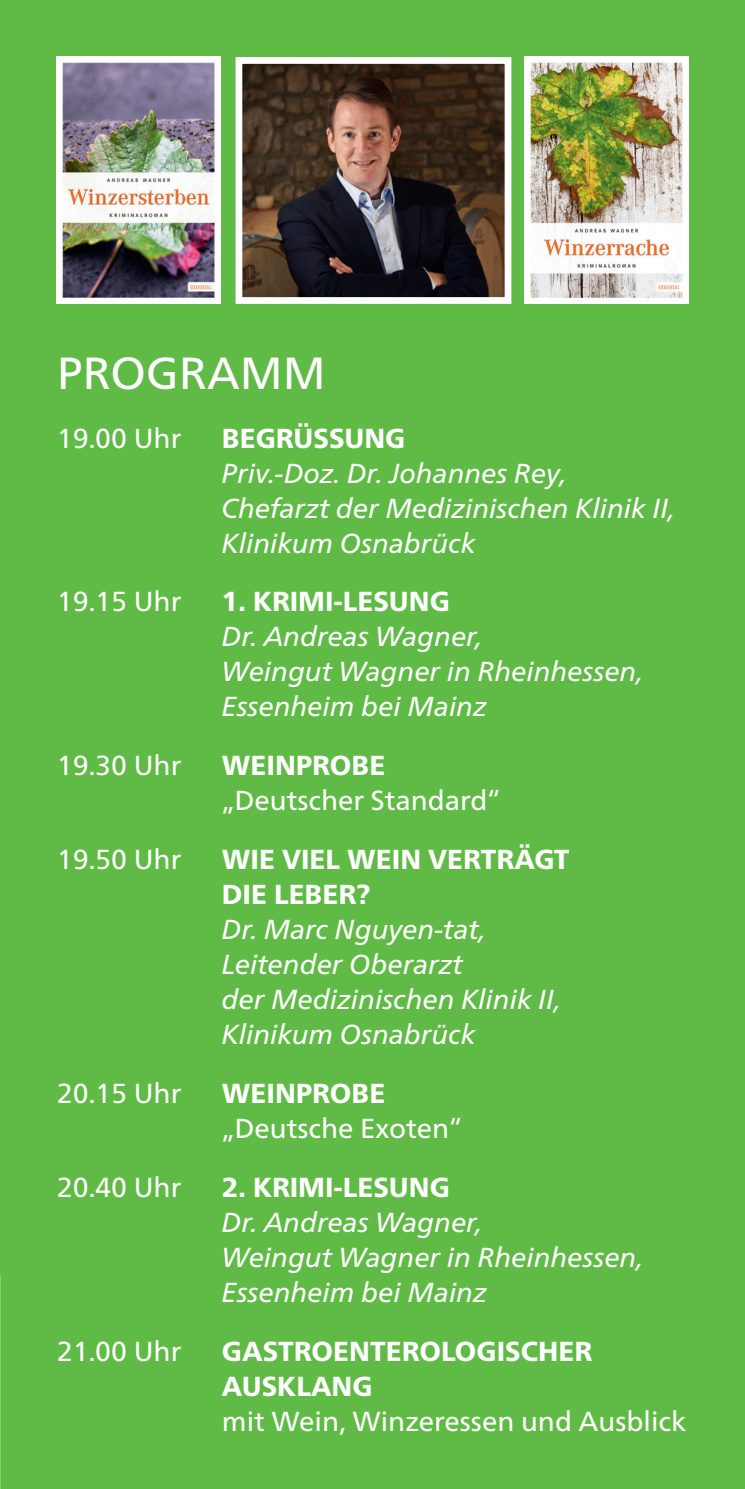
<style>
.page{position:relative;width:745px;height:1489px;background:#fff}
.page>*{position:absolute;margin:0;border:0;box-sizing:border-box;transform-origin:0 0}
.t1{font:45px "Frutiger Neue LT Pro";color:#fff}
.t2{font:italic 27.5px/35px "Frutiger Neue LT Pro";color:#fff}
.t3{font:27.5px "Frutiger Neue LT Pro";color:#fff}
.t4{font:800 27.5px/35px "Frutiger Neue LT Pro";color:#fff}
</style>
<div class="page">
<div style="left:0;top:0;width:744px;height:1488px;background:#60bb46"></div>
<img style="left:57px;top:57px;width:163px;height:247px">
<img style="left:243px;top:65px;width:260px;height:231px">
<div style="left:235px;top:57px;width:276px;height:247px;border:7px solid #fff"></div>
<img style="left:524px;top:57px;width:163px;height:247px">
<h1 class="t1" style="left:57px;top:345px;width:270px">PROGRAMM</h1>
<p class="t3" style="left:57px;top:421px;width:126px">19.00 Uhr</p>
<p class="t4" style="left:222px;top:420px;width:185px">BEGRÜSSUNG</p>
<p class="t2" style="left:222px;top:455px;width:454px">Priv.-Doz. Dr. Johannes Rey,<br>Chefarzt der Medizinischen Klinik II,<br>Klinikum Osnabrück</p>
<p class="t3" style="left:57px;top:585px;width:126px">19.15 Uhr</p>
<p class="t4" style="left:222px;top:584px;width:229px">1. KRIMI-LESUNG</p>
<p class="t2" style="left:222px;top:619px;width:422px">Dr. Andreas Wagner,<br>Weingut Wagner in Rheinhessen,<br>Essenheim bei Mainz</p>
<p class="t3" style="left:57px;top:748px;width:126px">19.30 Uhr</p>
<p class="t4" style="left:222px;top:747px;width:165px">WEINPROBE</p>
<p class="t3" style="left:222px;top:783px;width:279px">„Deutscher Standard“</p>
<p class="t3" style="left:57px;top:842px;width:126px">19.50 Uhr</p>
<p class="t4" style="left:222px;top:841px;width:349px">WIE VIEL WEIN VERTRÄGT<br>DIE LEBER?</p>
<p class="t2" style="left:222px;top:911px;width:340px">Dr. Marc Nguyen-tat,<br>Leitender Oberarzt<br>der Medizinischen Klinik II,<br>Klinikum Osnabrück</p>
<p class="t3" style="left:57px;top:1076px;width:126px">20.15 Uhr</p>
<p class="t4" style="left:222px;top:1075px;width:165px">WEINPROBE</p>
<p class="t3" style="left:222px;top:1111px;width:241px">„Deutsche Exoten“</p>
<p class="t3" style="left:57px;top:1170px;width:126px">20.40 Uhr</p>
<p class="t4" style="left:222px;top:1169px;width:229px">2. KRIMI-LESUNG</p>
<p class="t2" style="left:222px;top:1204px;width:422px">Dr. Andreas Wagner,<br>Weingut Wagner in Rheinhessen,<br>Essenheim bei Mainz</p>
<p class="t3" style="left:57px;top:1333px;width:126px">21.00 Uhr</p>
<p class="t4" style="left:222px;top:1333px;width:371px">GASTROENTEROLOGISCHER<br>AUSKLANG</p>
<p class="t3" style="left:222px;top:1403px;width:465px">mit Wein, Winzeressen und Ausblick</p>
</div>
